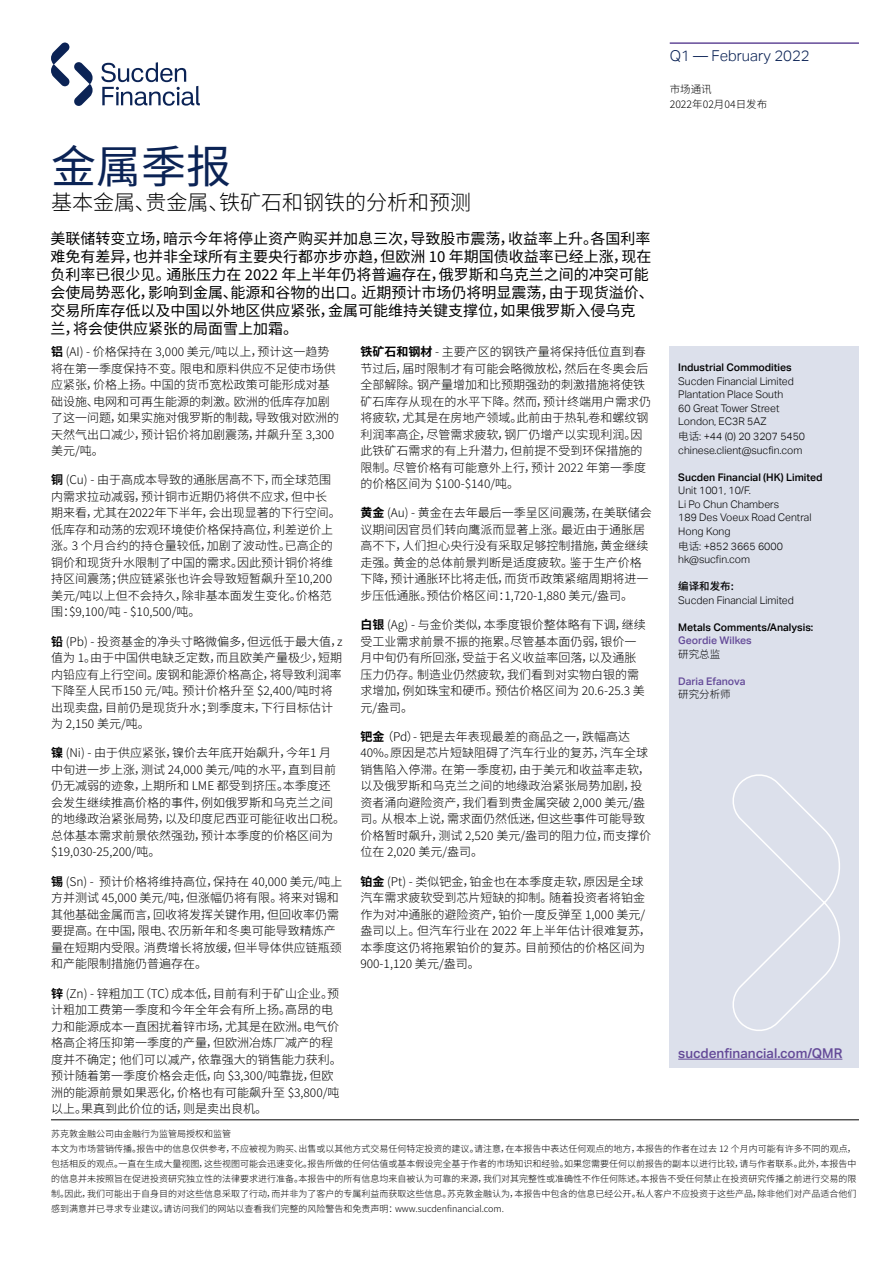
<style>
.page{position:relative;width:893px;height:1263px;background:#fff}
.page>*{position:absolute;margin:0;border:0;box-sizing:border-box;transform-origin:0 0}
.t1{font:45px "Noto Sans SC";color:#0b2355}
.t2{font:300 21px "Noto Sans SC";color:#000}
.t3{font:15px/18px "Noto Sans SC";color:#000}
.t4{font:300 15px "Aktiv Grotesk";color:#0b2355}
.t5{font:500 13.5px "Aktiv Grotesk";color:#644a98}
.t6{font:300 12px/16.5px "Noto Sans SC";color:#000}
.t7{font:300 10.5px/13.5px "Aktiv Grotesk";color:#000}
.t8{font:500 10.5px "Aktiv Grotesk";color:#000}
.t9{font:300 10.5px/15px "Noto Sans SC";color:#000}
.t10{font:500 10.5px "Aktiv Grotesk";color:#644a98}
.t11{font:500 10.5px "Noto Sans SC";color:#000}
.t12{font:300 9px/15px "Noto Sans SC";color:#000}
.s1{font-weight:700}
.s2{font-family:"Noto Sans SC"}
</style>
<div class="page">
<div style="left:670px;top:347px;width:189px;height:720px;background:#dce0eb"></div>
<svg style="left:51px;top:43px;width:149px;height:63px"></svg>
<hr style="left:670px;top:42px;width:189px;height:2px;background:#644a98">
<hr style="left:678px;top:1059px;width:164px;height:1px;background:#644a98">
<svg style="left:732px;top:774px;width:108px;height:257px"></svg>
<hr style="left:51px;top:1119px;width:808px;height:1px;background:#000">
<p class="t4" style="left:670px;top:47px;width:142px">Q1 — February 2022</p>
<h1 class="t1" style="left:51px;top:142px;width:181px">金属季报</h1>
<h2 class="t2" style="left:51px;top:191px;width:421px">基本金属、贵金属、铁矿石和钢铁的分析和预测</h2>
<p class="t3" style="left:51px;top:229px;width:605px">美联储转变立场，暗示今年将停止资产购买并加息三次，导致股市震荡，收益率上升。各国利率难免有差异，也并非全球所有主要央行都亦步亦趋，但欧洲 10 年期国债收益率已经上涨，现在负利率已很少见。通胀压力在 2022 年上半年仍将普遍存在，俄罗斯和乌克兰之间的冲突可能会使局势恶化，影响到金属、能源和谷物的出口。近期预计市场仍将明显震荡，由于现货溢价、交易所库存低以及中国以外地区供应紧张，金属可能维持关键支撑位，如果俄罗斯入侵乌克兰，将会使供应紧张的局面雪上加霜。</p>
<p class="t6" style="left:51px;top:344px;width:289px"><span class="s1">铝</span> (AI) - 价格保持在 3,000 美元/吨以上，预计这一趋势将在第一季度保持不变。限电和原料供应不足使市场供应紧张，价格上扬。中国的货币宽松政策可能形成对基础设施、电网和可再生能源的刺激。欧洲的低库存加剧了这一问题，如果实施对俄罗斯的制裁，导致俄对欧洲的天然气出口减少，预计铝价将加剧震荡，并飙升至 3,300美元/吨。</p>
<p class="t6" style="left:51px;top:472px;width:291px"><span class="s1">铜</span> (Cu) - 由于高成本导致的通胀居高不下，而全球范围内需求拉动减弱，预计铜市近期仍将供不应求，但中长期来看，尤其在2022年下半年，会出现显著的下行空间。低库存和动荡的宏观环境使价格保持高位，利差逆价上涨。3 个月合约的持仓量较低，加剧了波动性。已高企的铜价和现货升水限制了中国的需求。因此预计铜价将维持区间震荡；供应链紧张也许会导致短暂飙升至10,200美元/吨以上但不会持久，除非基本面发生变化。价格范围：$9,100/吨 - $10,500/吨。</p>
<p class="t6" style="left:51px;top:633px;width:293px"><span class="s1">铅</span> (Pb) - 投资基金的净头寸略微偏多，但远低于最大值，z值为 1。由于中国供电缺乏定数，而且欧美产量极少，短期内铅应有上行空间。废钢和能源价格高企，将导致利润率下降至人民币150 元/吨。预计价格升至 $2,400/吨时将出现卖盘，目前仍是现货升水；到季度末，下行目标估计为 2,150 美元/吨。</p>
<p class="t6" style="left:51px;top:745px;width:296px"><span class="s1">镍</span> (Ni) - 由于供应紧张，镍价去年底开始飙升，今年1 月中旬进一步上涨，测试 24,000 美元/吨的水平，直到目前仍无减弱的迹象，上期所和 LME 都受到挤压。本季度还会发生继续推高价格的事件，例如俄罗斯和乌克兰之间的地缘政治紧张局势，以及印度尼西亚可能征收出口税。总体基本需求前景依然强劲，预计本季度的价格区间为$19,030-25,200/吨。</p>
<p class="t6" style="left:51px;top:873px;width:293px"><span class="s1">锡</span> (Sn) - 预计价格将维持高位，保持在 40,000 美元/吨上方并测试 45,000 美元/吨，但涨幅仍将有限。将来对锡和其他基础金属而言，回收将发挥关键作用，但回收率仍需要提高。在中国，限电、农历新年和冬奥可能导致精炼产量在短期内受限。消费增长将放缓，但半导体供应链瓶颈和产能限制措施仍普遍存在。</p>
<p class="t6" style="left:51px;top:985px;width:292px"><span class="s1">锌</span> (Zn) - 锌粗加工（TC）成本低，目前有利于矿山企业。预计粗加工费第一季度和今年全年会有所上扬。高昂的电力和能源成本一直困扰着锌市场，尤其是在欧洲。电气价格高企将压抑第一季度的产量，但欧洲冶炼厂减产的程度并不确定；他们可以减产，依靠强大的销售能力获利。预计随着第一季度价格会走低，向 $3,300/吨靠拢，但欧洲的能源前景如果恶化，价格也有可能飙升至 $3,800/吨以上。果真到此价位的话，则是卖出良机。</p>
<p class="t6" style="left:360px;top:344px;width:292px"><span class="s1">铁矿石和钢材</span> - 主要产区的钢铁产量将保持低位直到春节过后，届时限制才有可能会略微放松，然后在冬奥会后全部解除。钢产量增加和比预期强劲的刺激措施将使铁矿石库存从现在的水平下降。然而，预计终端用户需求仍将疲软，尤其是在房地产领域。此前由于热轧卷和螺纹钢利润率高企，尽管需求疲软，钢厂仍增产以实现利润。因此铁矿石需求的有上升潜力，但前提不受到环保措施的限制。尽管价格有可能意外上行，预计 2022 年第一季度的价格区间为 $100-$140/吨。</p>
<p class="t6" style="left:360px;top:505px;width:293px"><span class="s1">黄金</span> (Au) - 黄金在去年最后一季呈区间震荡，在美联储会议期间因官员们转向鹰派而显著上涨。最近由于通胀居高不下，人们担心央行没有采取足够控制措施，黄金继续走强。黄金的总体前景判断是适度疲软。鉴于生产价格下降，预计通胀环比将走低，而货币政策紧缩周期将进一步压低通胀。预估价格区间：1,720-1,880 美元/盎司。</p>
<p class="t6" style="left:360px;top:617px;width:287px"><span class="s1">白银</span> (Ag) - 与金价类似，本季度银价整体略有下调，继续受工业需求前景不振的拖累。尽管基本面仍弱，银价一月中旬仍有所回涨，受益于名义收益率回落，以及通胀压力仍存。制造业仍然疲软，我们看到对实物白银的需求增加，例如珠宝和硬币。预估价格区间为 20.6-25.3 美元/盎司。</p>
<p class="t6" style="left:360px;top:728px;width:292px"><span class="s1">钯金</span> （Pd）- 钯是去年表现最差的商品之一，跌幅高达<br>40%。原因是芯片短缺阻碍了汽车行业的复苏，汽车全球销售陷入停滞。在第一季度初，由于美元和收益率走软，以及俄罗斯和乌克兰之间的地缘政治紧张局势加剧，投资者涌向避险资产，我们看到贵金属突破 2,000 美元/盎司。从根本上说，需求面仍然低迷，但这些事件可能导致价格暂时飙升，测试 2,520 美元/盎司的阻力位，而支撑价位在 2,020 美元/盎司。</p>
<p class="t6" style="left:360px;top:873px;width:292px"><span class="s1">铂金</span> (Pt) - 类似钯金，铂金也在本季度走软，原因是全球汽车需求疲软受到芯片短缺的抑制。随着投资者将铂金作为对冲通胀的避险资产，铂价一度反弹至 1,000 美元/盎司以上。但汽车行业在 2022 年上半年估计很难复苏，本季度这仍将拖累铂价的复苏。目前预估的价格区间为<br>900-1,120 美元/盎司。</p>
<p class="t9" style="left:670px;top:81px;width:99px">市场通讯<br>2022年02月04日发布</p>
<p class="t8" style="left:678px;top:361px;width:115px">Industrial Commodities</p>
<p class="t7" style="left:678px;top:374px;width:117px">Sucden Financial Limited<br>Plantation Place South<br>60 Great Tower Street<br>London, EC3R 5AZ</p>
<p class="t7" style="left:678px;top:430px;width:128px"><span class="s2">电话</span>: +44 (0) 20 3207 5450 chinese.client@sucfin.com</p>
<p class="t8" style="left:678px;top:471px;width:146px">Sucden Financial (HK) Limited</p>
<p class="t7" style="left:678px;top:484px;width:135px">Unit 1001, 10/F.<br>Li Po Chun Chambers<br>189 Des Voeux Road Central<br>Hong Kong</p>
<p class="t7" style="left:678px;top:539px;width:106px"><span class="s2">电话</span>: +852 3665 6000 hk@sucfin.com</p>
<p class="t11" style="left:678px;top:580px;width:57px">编译和发布:</p>
<p class="t7" style="left:678px;top:593px;width:117px">Sucden Financial Limited</p>
<p class="t8" style="left:678px;top:621px;width:137px">Metals Comments/Analysis:</p>
<p class="t10" style="left:678px;top:634px;width:75px">Geordie Wilkes</p>
<p class="t9" style="left:678px;top:646px;width:43px">研究总监</p>
<p class="t10" style="left:678px;top:675px;width:69px">Daria Efanova</p>
<p class="t9" style="left:678px;top:687px;width:54px">研究分析师</p>
<p class="t5" style="left:678px;top:1045px;width:166px">sucdenfinancial.com/QMR</p>
<p class="t12" style="left:51px;top:1126px;width:807px">苏克敦金融公司由金融行为监管局授权和监管<br>本文为市场营销传播。报告中的信息仅供参考，不应被视为购买、出售或以其他方式交易任何特定投资的建议。请注意，在本报告中表达任何观点的地方，本报告的作者在过去 12 个月内可能有许多不同的观点，包括相反的观点。一直在生成大量视图，这些视图可能会迅速变化。报告所做的任何估值或基本假设完全基于作者的市场知识和经验。如果您需要任何以前报告的副本以进行比较，请与作者联系。此外，本报告中的信息并未按照旨在促进投资研究独立性的法律要求进行准备。本报告中的所有信息均来自被认为可靠的来源，我们对其完整性或准确性不作任何陈述。本报告不受任何禁止在投资研究传播之前进行交易的限制。因此，我们可能出于自身目的对这些信息采取了行动，而并非为了客户的专属利益而获取这些信息。苏克敦金融认为，本报告中包含的信息已经公开。私人客户不应投资于这些产品，除非他们对产品适合他们感到满意并已寻求专业建议。请访问我们的网站以查看我们完整的风险警告和免责声明：www.sucdenfinancial.com.</p>
</div>
